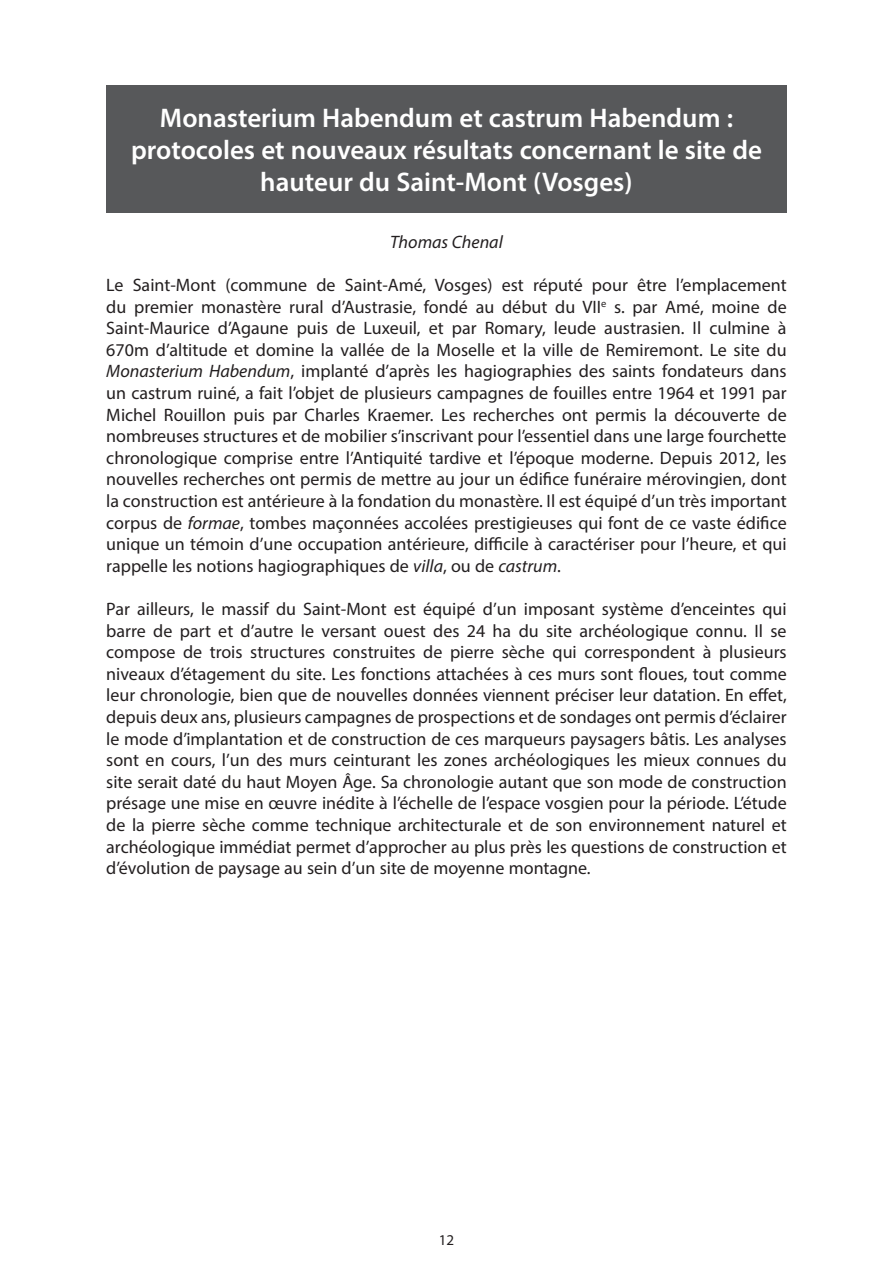
<style>
.page{position:relative;width:893px;height:1263px;background:#fff}
.page>*{position:absolute;margin:0;border:0;box-sizing:border-box;transform-origin:0 0}
.t1{font:600 27px/32.4px "Myriad Pro";color:#fff;text-align:center}
.t2{font:18px/21.6px "Myriad Pro";color:#231f20;text-align:justify}
.t3{font:italic 18px "Myriad Pro";color:#231f20}
.t4{font:15px "Myriad Pro";color:#231f20}
.s1{font-style:italic}
</style>
<div class="page">
<div style="left:106px;top:85px;width:681px;height:128px;background:#57585a"></div>
<h1 class="t1" style="left:131px;top:101px;width:632px">Monasterium Habendum et castrum Habendum : protocoles et nouveaux résultats concernant le site de hauteur du Saint-Mont (Vosges)</h1>
<p class="t3" style="left:390px;top:231px;width:114px">Thomas Chenal</p>
<p class="t2" style="left:106px;top:274px;width:682px">Le Saint-Mont (commune de Saint-Amé, Vosges) est réputé pour être l’emplacement du premier monastère rural d’Austrasie, fondé au début du VII<sup>e</sup> s. par Amé, moine de Saint-Maurice d’Agaune puis de Luxeuil, et par Romary, leude austrasien. Il culmine à 670m d’altitude et domine la vallée de la Moselle et la ville de Remiremont. Le site du <span class="s1">Monasterium Habendum</span>, implanté d’après les hagiographies des saints fondateurs dans un castrum ruiné, a fait l’objet de plusieurs campagnes de fouilles entre 1964 et 1991 par Michel Rouillon puis par Charles Kraemer. Les recherches ont permis la découverte de nombreuses structures et de mobilier s’inscrivant pour l’essentiel dans une large fourchette chronologique comprise entre l’Antiquité tardive et l’époque moderne. Depuis 2012, les nouvelles recherches ont permis de mettre au jour un édifice funéraire mérovingien, dont la construction est antérieure à la fondation du monastère. Il est équipé d’un très important corpus de <span class="s1">formae</span>, tombes maçonnées accolées prestigieuses qui font de ce vaste édifice unique un témoin d’une occupation antérieure, difficile à caractériser pour l’heure, et qui rappelle les notions hagiographiques de <span class="s1">villa</span>, ou de <span class="s1">castrum</span>.</p>
<p class="t2" style="left:106px;top:598px;width:682px">Par ailleurs, le massif du Saint-Mont est équipé d’un imposant système d’enceintes qui barre de part et d’autre le versant ouest des 24 ha du site archéologique connu. Il se compose de trois structures construites de pierre sèche qui correspondent à plusieurs niveaux d’étagement du site. Les fonctions attachées à ces murs sont floues, tout comme leur chronologie, bien que de nouvelles données viennent préciser leur datation. En effet, depuis deux ans, plusieurs campagnes de prospections et de sondages ont permis d’éclairer le mode d’implantation et de construction de ces marqueurs paysagers bâtis. Les analyses sont en cours, l’un des murs ceinturant les zones archéologiques les mieux connues du site serait daté du haut Moyen Âge. Sa chronologie autant que son mode de construction présage une mise en œuvre inédite à l’échelle de l’espace vosgien pour la période. L’étude de la pierre sèche comme technique architecturale et de son environnement naturel et archéologique immédiat permet d’approcher au plus près les questions de construction et d’évolution de paysage au sein d’un site de moyenne montagne.</p>
<p class="t4" style="left:439px;top:1231px;width:17px">12</p>
</div>
